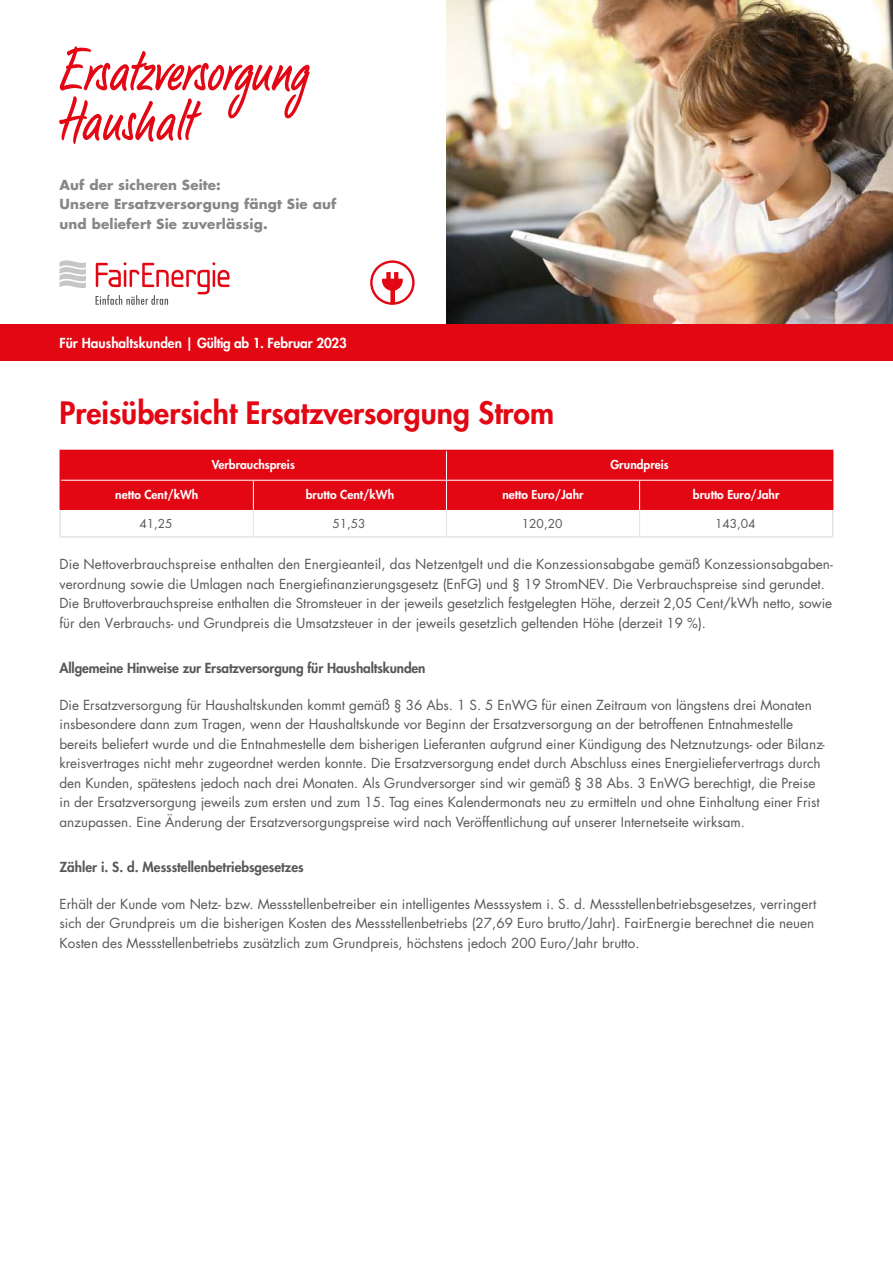
<style>
.page{position:relative;width:893px;height:1263px;background:#fff}
.page>*{position:absolute;margin:0;border:0;box-sizing:border-box;transform-origin:0 0}
.t1{font:60px "LP Bambus";color:#e30613;scale:.84 1}
.t2{font:800 30px "Futura Std";color:#e30613}
.t3{font:13.5px/19.5px "Futura Std";letter-spacing:-.005em;color:#575756}
.t4{font:800 13.5px "Futura Std";letter-spacing:-.01em;color:#575756}
.t5{font:700 13.5px/19.5px "Futura Std";letter-spacing:.01em;color:#878787}
.t6{font:800 13.5px "Futura Std";color:#fff}
.t7{font:800 12px "Futura Std";color:#fff}
.t8{font:12px "Futura Std";color:#575756}
</style>
<div class="page">
<img style="left:446px;top:0;width:446px;height:324px">
<svg style="left:60px;top:260px;width:26px;height:28px"></svg>
<svg style="left:95px;top:262px;width:135px;height:43px"></svg>
<div style="left:0;top:324px;width:892px;height:36px;background:#e30613"></div>
<div style="left:61px;top:451px;width:770px;height:59px;background:#e30613"></div>
<svg style="left:446px;top:451px;width:1px;height:29px"></svg>
<hr style="left:61px;top:480px;width:192px;height:1px;background:#fff">
<hr style="left:253px;top:480px;width:193px;height:1px;background:#fff">
<hr style="left:253px;top:480px;width:1px;height:30px;background:#fff">
<hr style="left:446px;top:480px;width:193px;height:1px;background:#fff">
<hr style="left:446px;top:480px;width:1px;height:30px;background:#fff">
<hr style="left:639px;top:480px;width:192px;height:1px;background:#fff">
<hr style="left:639px;top:480px;width:1px;height:30px;background:#fff">
<svg style="left:253px;top:510px;width:1px;height:26px"></svg>
<svg style="left:446px;top:510px;width:1px;height:26px"></svg>
<svg style="left:639px;top:510px;width:1px;height:26px"></svg>
<hr style="left:831px;top:510px;width:2px;height:26px;background:#e3e3e3">
<hr style="left:60px;top:536px;width:193px;height:1px;background:#e3e3e3">
<hr style="left:253px;top:536px;width:193px;height:1px;background:#e3e3e3">
<hr style="left:446px;top:536px;width:193px;height:1px;background:#e3e3e3">
<hr style="left:639px;top:536px;width:194px;height:1px;background:#e3e3e3">
<hr style="left:59px;top:510px;width:2px;height:26px;background:#e3e3e3">
<hr style="left:60px;top:449px;width:193px;height:2px;background:#e30613">
<hr style="left:59px;top:451px;width:2px;height:29px;background:#e30613">
<hr style="left:253px;top:449px;width:193px;height:2px;background:#e30613">
<hr style="left:446px;top:449px;width:193px;height:2px;background:#e30613">
<hr style="left:639px;top:449px;width:194px;height:2px;background:#e30613">
<hr style="left:831px;top:451px;width:2px;height:29px;background:#e30613">
<hr style="left:59px;top:480px;width:2px;height:30px;background:#e30613">
<hr style="left:831px;top:480px;width:2px;height:30px;background:#e30613">
<svg style="left:371px;top:261px;width:42px;height:42px"></svg>
<div style="left:370px;top:260px;width:44px;height:45px;border:2px solid #e30613;border-radius:50%"></div>
<svg style="left:382px;top:272px;width:21px;height:31px"></svg>
<h1 class="t1" style="left:58px;top:45px;width:297px">Ersatzversorgung</h1>
<h1 class="t1" style="left:58px;top:95px;width:159px">Haushalt</h1>
<p class="t5" style="left:60px;top:176px;width:278px">Auf der sicheren Seite:<br>Unsere Ersatzversorgung fängt Sie auf und beliefert Sie zuverlässig.</p>
<p class="t6" style="left:60px;top:336px;width:289px">Für Haushaltskunden | Gültig ab 1. Februar 2023</p>
<h2 class="t2" style="left:60px;top:398px;width:496px">Preisübersicht Ersatzversorgung Strom</h2>
<p class="t7" style="left:212px;top:458px;width:85px">Verbrauchspreis</p>
<p class="t7" style="left:610px;top:458px;width:60px">Grundpreis</p>
<p class="t7" style="left:115px;top:488px;width:85px">netto Cent/kWh</p>
<p class="t7" style="left:306px;top:488px;width:90px">brutto Cent/kWh</p>
<p class="t7" style="left:502px;top:488px;width:83px">netto Euro/Jahr</p>
<p class="t7" style="left:693px;top:488px;width:88px">brutto Euro/Jahr</p>
<p class="t8" style="left:139px;top:517px;width:35px">41,25</p>
<p class="t8" style="left:332px;top:517px;width:35px">51,53</p>
<p class="t8" style="left:522px;top:517px;width:42px">120,20</p>
<p class="t8" style="left:715px;top:517px;width:42px">143,04</p>
<p class="t3" style="left:60px;top:555px;width:775px">Die Nettoverbrauchspreise enthalten den Energieanteil, das Netzentgelt und die Konzessionsabgabe gemäß Konzessionsabgaben&shy;verordnung sowie die Umlagen nach Energiefinanzierungsgesetz (EnFG) und § 19 StromNEV. Die Verbrauchspreise sind gerundet.<br>Die Bruttoverbrauchspreise enthalten die Stromsteuer in der jeweils gesetzlich festgelegten Höhe, derzeit 2,05 Cent/kWh netto, sowie für den Verbrauchs- und Grundpreis die Umsatzsteuer in der jeweils gesetzlich geltenden Höhe (derzeit 19 %).</p>
<p class="t4" style="left:59px;top:661px;width:367px">Allgemeine Hinweise zur Ersatzversorgung für Haushaltskunden</p>
<p class="t3" style="left:59px;top:695px;width:766px">Die Ersatzversorgung für Haushaltskunden kommt gemäß § 36 Abs. 1 S. 5 EnWG für einen Zeitraum von längstens drei Monaten insbesondere dann zum Tragen, wenn der Haushaltskunde vor Beginn der Ersatzversorgung an der betroffenen Entnahmestelle bereits beliefert wurde und die Entnahmestelle dem bisherigen Lieferanten aufgrund einer Kündigung des Netznutzungs- oder Bilanz&shy;kreisvertrages nicht mehr zugeordnet werden konnte. Die Ersatzversorgung endet durch Abschluss eines Energieliefervertrags durch den Kunden, spätestens jedoch nach drei Monaten. Als Grundversorger sind wir gemäß § 38 Abs. 3 EnWG berechtigt, die Preise in der Ersatzversorgung jeweils zum ersten und zum 15. Tag eines Kalendermonats neu zu ermitteln und ohne Einhaltung einer Frist anzupassen. Eine Änderung der Ersatzversorgungspreise wird nach Veröffentlichung auf unserer Internetseite wirksam.</p>
<p class="t4" style="left:60px;top:860px;width:246px">Zähler i. S. d. Messstellenbetriebsgesetzes</p>
<p class="t3" style="left:60px;top:894px;width:758px">Erhält der Kunde vom Netz- bzw. Messstellenbetreiber ein intelligentes Messsystem i. S. d. Messstellenbetriebsgesetzes, verringert sich der Grundpreis um die bisherigen Kosten des Messstellenbetriebs (27,69 Euro brutto/Jahr). FairEnergie berechnet die neuen<br>Kosten des Messstellenbetriebs zusätzlich zum Grundpreis, höchstens jedoch 200 Euro/Jahr brutto.</p>
</div>
